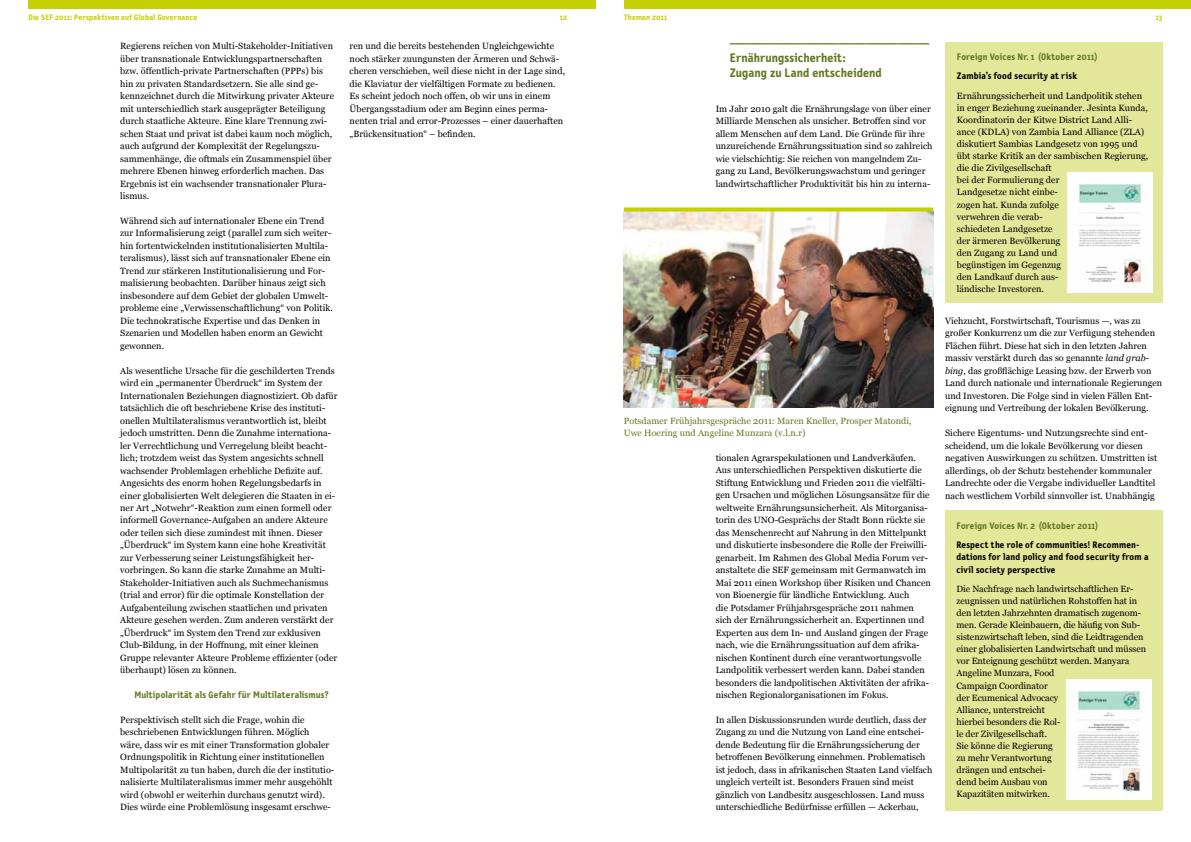
<style>
.page{position:relative;width:1191px;height:842px;background:#fff}
.page>*{position:absolute;margin:0;border:0;box-sizing:border-box;transform-origin:0 0}
.t1{font:700 12.5px/15.3px "Letter Gothic Text OT";letter-spacing:.005em;color:#60771e}
.t2{font:700 11px "Letter Gothic Text OT";color:#60771e}
.t3{font:700 9.6px/12.1px "Letter Gothic Text OT";letter-spacing:.015em;color:#000}
.t4{font:700 9.6px "Letter Gothic Text OT";letter-spacing:.015em;color:#60771e}
.t5{font:9.1px/12.5px "Georgia";letter-spacing:.005em;color:#000}
.t6{font:9.1px/12.5px "Georgia";letter-spacing:.005em;color:#60771e}
.t7{font:700 8px "Letter Gothic Text OT";letter-spacing:.02em;color:#c4d000}
.s1{font-style:italic}
</style>
<div class="page">
<div style="left:624px;top:0;width:567px;height:9px;background:#c4d000"></div>
<div style="left:28px;top:0;width:567px;height:9px;background:#c4d000"></div>
<img style="left:624px;top:211px;width:309px;height:196px">
<svg style="left:624px;top:207px;width:309px;height:4px"></svg>
<div style="left:945px;top:43px;width:217px;height:259px;background:#e3e79a"></div>
<img style="left:1067px;top:173px;width:85px;height:120px">
<div style="left:945px;top:510px;width:217px;height:301px;background:#e3e79a"></div>
<img style="left:1066px;top:679px;width:85px;height:120px">
<p class="t7" style="left:28px;top:12px;width:170px">Die SEF 2011: Perspektiven auf Global Governance</p>
<p class="t7" style="left:560px;top:12px;width:9px">12</p>
<p class="t7" style="left:1155px;top:12px;width:8px">13</p>
<p class="t5" style="left:120px;top:40px;width:215px">Regierens reichen von Multi-Stakeholder-Initiativen über transnationale Entwicklungspartnerschaften bzw. öffentlich-private Partnerschaften (PPPs) bis hin zu privaten Standardsetzern. Sie alle sind ge&shy;kennzeichnet durch die Mitwirkung privater Akteure mit unterschiedlich stark ausgeprägter Beteiligung durch staatliche Akteure. Eine klare Trennung zwi&shy;schen Staat und privat ist dabei kaum noch möglich, auch aufgrund der Komplexität der Regelungszu&shy;sammenhänge, die oftmals ein Zusammenspiel über mehrere Ebenen hinweg erforderlich machen. Das Ergebnis ist ein wachsender transnationaler Plura&shy;lismus.</p>
<p class="t5" style="left:120px;top:215px;width:214px">Während sich auf internationaler Ebene ein Trend zur Informalisierung zeigt (parallel zum sich weiter&shy;hin fortentwickelnden institutionalisierten Multila&shy;teralismus), lässt sich auf transnationaler Ebene ein Trend zur stärkeren Institutionalisierung und For&shy;malisierung beobachten. Darüber hinaus zeigt sich insbesondere auf dem Gebiet der globalen Umwelt&shy;probleme eine „Verwissenschaftlichung“ von Politik.<br>Die technokratische Expertise und das Denken in Szenarien und Modellen haben enorm an Gewicht gewonnen.</p>
<p class="t5" style="left:120px;top:364px;width:219px">Als wesentliche Ursache für die geschilderten Trends wird ein „permanenter Überdruck“ im System der Internationalen Beziehungen diagnostiziert. Ob dafür tatsächlich die oft beschriebene Krise des instituti&shy;onellen Multilateralismus verantwortlich ist, bleibt jedoch umstritten. Denn die Zunahme internationa&shy;ler Verrechtlichung und Verregelung bleibt beacht&shy;lich; trotzdem weist das System angesichts schnell wachsender Problemlagen erhebliche Defizite auf.<br>Angesichts des enorm hohen Regelungsbedarfs in einer globalisierten Welt delegieren die Staaten in ei&shy;ner Art „Notwehr“-Reaktion zum einen formell oder informell Governance-Aufgaben an andere Akteure oder teilen sich diese zumindest mit ihnen. Dieser „Überdruck“ im System kann eine hohe Kreativität zur Verbesserung seiner Leistungsfähigkeit her&shy;vorbringen. So kann die starke Zunahme an Multi-Stakeholder-Initiativen auch als Suchmechanismus (trial and error) für die optimale Konstellation der Aufgabenteilung zwischen staatlichen und privaten Akteure gesehen werden. Zum anderen verstärkt der „Überdruck“ im System den Trend zur exklusiven Club-Bildung, in der Hoffnung, mit einer kleinen Gruppe relevanter Akteure Probleme effizienter (oder überhaupt) lösen zu können.</p>
<p class="t4" style="left:134px;top:689px;width:196px">Multipolarität als Gefahr für Multilateralismus?</p>
<p class="t5" style="left:120px;top:714px;width:216px">Perspektivisch stellt sich die Frage, wohin die beschriebenen Entwicklungen führen. Möglich<br>wäre, dass wir es mit einer Transformation globaler Ordnungspolitik in Richtung einer institutionellen Multipolarität zu tun haben, durch die der institutio&shy;nalisierte Multilateralismus immer mehr ausgehöhlt wird (obwohl er weiterhin durchaus genutzt wird).<br>Dies würde eine Problemlösung insgesamt erschwe-</p>
<p class="t7" style="left:624px;top:12px;width:45px">Themen 2011</p>
<p class="t5" style="left:350px;top:40px;width:217px">ren und die bereits bestehenden Ungleichgewichte noch stärker zuungunsten der Ärmeren und Schwä&shy;cheren verschieben, weil diese nicht in der Lage sind, die Klaviatur der vielfältigen Formate zu bedienen.<br>Es scheint jedoch noch offen, ob wir uns in einem Übergangsstadium oder am Beginn eines perma&shy;nenten trial and error-Prozesses – einer dauerhaften „Brückensituation“ – befinden.</p>
<p class="t2" style="left:730px;top:36px;width:201px">–––––––––––––––––––––––––––––––––––––</p>
<h1 class="t1" style="left:730px;top:50px;width:153px">Ernährungssicherheit:<br>Zugang zu Land entscheidend</h1>
<p class="t5" style="left:715px;top:102px;width:218px">Im Jahr 2010 galt die Ernährungslage von über einer Milliarde Menschen als unsicher. Betroffen sind vor allem Menschen auf dem Land. Die Gründe für ihre unzureichende Ernährungssituation sind so zahlreich wie vielschichtig: Sie reichen von mangelndem Zu&shy;gang zu Land, Bevölkerungswachstum und geringer landwirtschaftlicher Produktivität bis hin zu interna-</p>
<p class="t4" style="left:957px;top:51px;width:143px">Foreign Voices Nr. 1 (Oktober 2011)</p>
<p class="t3" style="left:957px;top:70px;width:122px">Zambia’s food security at risk</p>
<p class="t5" style="left:957px;top:90px;width:193px;line-height:12.1px">Ernährungssicherheit und Landpolitik stehen in enger Beziehung zueinander. Jesinta Kunda,<br>Koordinatorin der Kitwe District Land Alli&shy;ance (KDLA) von Zambia Land Alliance (ZLA) diskutiert Sambias Landgesetz von 1995 und übt starke Kritik an der sambischen Regierung, die die Zivilgesellschaft<br>bei der Formulierung der<br>Landgesetze nicht einbe-<br>zogen hat. Kunda zufolge<br>verwehren die verab-<br>schiedeten Landgesetze<br>der ärmeren Bevölkerung<br>den Zugang zu Land und<br>begünstigen im Gegenzug<br>den Landkauf durch aus-<br>ländische Investoren.</p>
<p class="t5" style="left:945px;top:315px;width:218px">Viehzucht, Forstwirtschaft, Tourismus —, was zu großer Konkurrenz um die zur Verfügung stehenden Flächen führt. Diese hat sich in den letzten Jahren massiv verstärkt durch das so genannte <span class="s1">land grab&shy;bing</span>, das großflächige Leasing bzw. der Erwerb von Land durch nationale und internationale Regierungen und Investoren. Die Folge sind in vielen Fällen Ent&shy;eignung und Vertreibung der lokalen Bevölkerung.</p>
<p class="t5" style="left:945px;top:427px;width:213px">Sichere Eigentums- und Nutzungsrechte sind ent&shy;scheidend, um die lokale Bevölkerung vor diesen negativen Auswirkungen zu schützen. Umstritten ist allerdings, ob der Schutz bestehender kommunaler Landrechte oder die Vergabe individueller Landtitel nach westlichem Vorbild sinnvoller ist. Unabhängig</p>
<p class="t6" style="left:624px;top:414px;width:289px">Potsdamer Frühjahrsgespräche 2011: Maren Kneller, Prosper Matondi,<br>Uwe Hoering und Angeline Munzara (v.l.n.r)</p>
<p class="t5" style="left:715px;top:452px;width:217px">tionalen Agrarspekulationen und Landverkäufen.<br>Aus unterschiedlichen Perspektiven diskutierte die Stiftung Entwicklung und Frieden 2011 die vielfälti&shy;gen Ursachen und möglichen Lösungsansätze für die weltweite Ernährungsunsicherheit. Als Mitorganisa&shy;torin des UNO-Gesprächs der Stadt Bonn rückte sie das Menschenrecht auf Nahrung in den Mittelpunkt und diskutierte insbesondere die Rolle der Freiwilli&shy;genarbeit. Im Rahmen des Global Media Forum ver&shy;anstaltete die SEF gemeinsam mit Germanwatch im Mai 2011 einen Workshop über Risiken und Chancen von Bioenergie für ländliche Entwicklung. Auch<br>die Potsdamer Frühjahrsgespräche 2011 nahmen sich der Ernährungssicherheit an. Expertinnen und Experten aus dem In- und Ausland gingen der Frage nach, wie die Ernährungssituation auf dem afrika&shy;nischen Kontinent durch eine verantwortungsvolle Landpolitik verbessert werden kann. Dabei standen besonders die landpolitischen Aktivitäten der afrika&shy;nischen Regionalorganisationen im Fokus.</p>
<p class="t5" style="left:715px;top:714px;width:218px">In allen Diskussionsrunden wurde deutlich, dass der Zugang zu und die Nutzung von Land eine entschei&shy;dende Bedeutung für die Ernährungssicherung der betroffenen Bevölkerung einnehmen. Problematisch ist jedoch, dass in afrikanischen Staaten Land vielfach ungleich verteilt ist. Besonders Frauen sind meist gänzlich von Landbesitz ausgeschlossen. Land muss unterschiedliche Bedürfnisse erfüllen — Ackerbau,</p>
<p class="t4" style="left:956px;top:520px;width:144px">Foreign Voices Nr. 2 (Oktober 2011)</p>
<p class="t3" style="left:956px;top:539px;width:194px">Respect the role of communities! Recommen&shy;dations for land policy and food security from a civil society perspective</p>
<p class="t5" style="left:956px;top:583px;width:191px;line-height:12.1px">Die Nachfrage nach landwirtschaftlichen Er&shy;zeugnissen und natürlichen Rohstoffen hat in den letzten Jahrzehnten dramatisch zugenom&shy;men. Gerade Kleinbauern, die häufig von Sub&shy;sistenzwirtschaft leben, sind die Leidtragenden einer globalisierten Landwirtschaft und müssen vor Enteignung geschützt werden. Manyara<br>Angeline Munzara, Food<br>Campaign Coordinator<br>der Ecumenical Advocacy<br>Alliance, unterstreicht<br>hierbei besonders die Rol-<br>le der Zivilgesellschaft.<br>Sie könne die Regierung<br>zu mehr Verantwortung<br>drängen und entschei-<br>dend beim Ausbau von<br>Kapazitäten mitwirken.</p>
</div>
